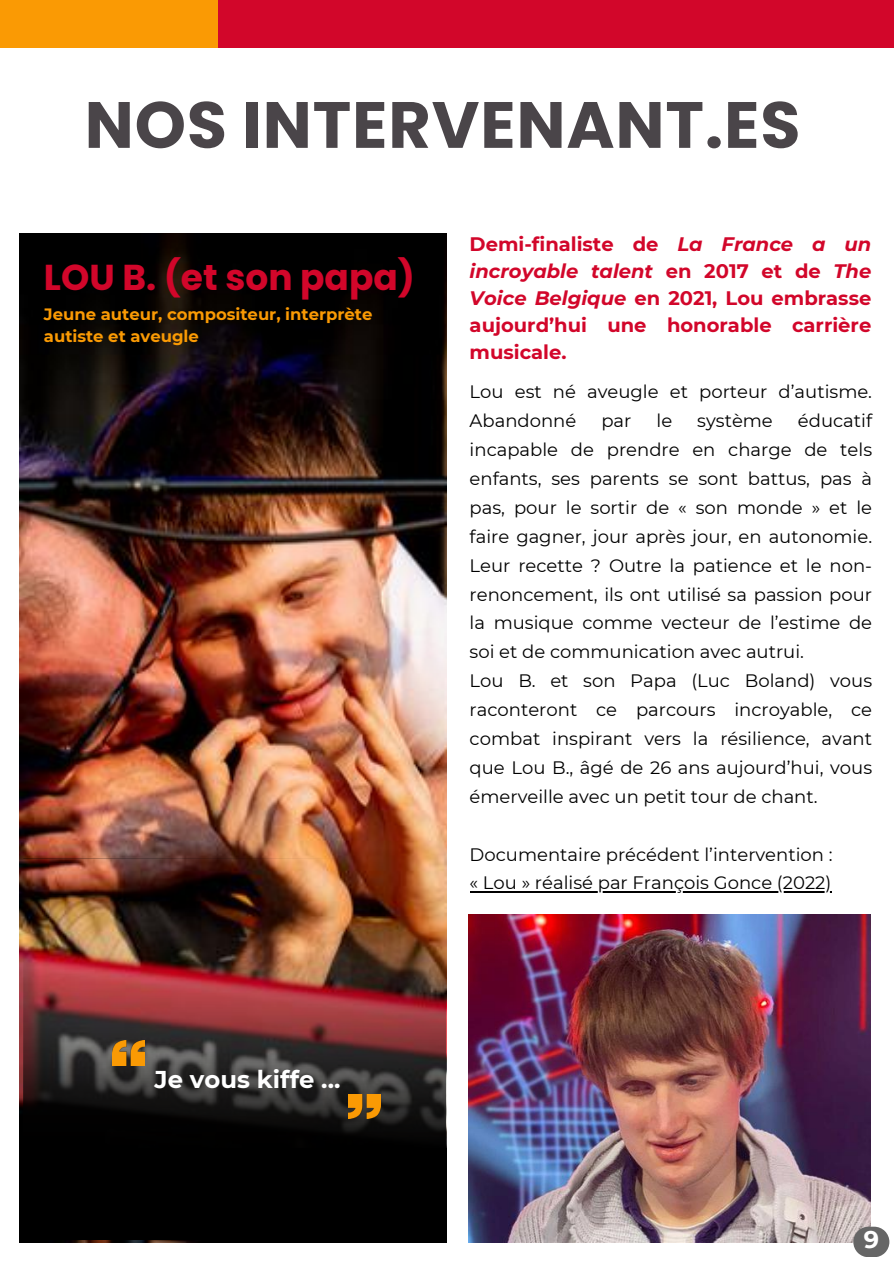
<style>
.page{position:relative;width:894px;height:1264px;background:#fff}
.page>*{position:absolute;margin:0;border:0;box-sizing:border-box;transform-origin:0 0}
.t1{font:700 65.25px "Poppins";letter-spacing:.015em;color:#4a4549}
.t2{font:700 36px "Poppins";color:#d2062a}
.t3{font:700 24.3px "Montserrat";color:#fff}
.t4{font:700 24px "Montserrat";color:#fff}
.t5{font:700 19.5px/27px "Montserrat";color:#d2062a;text-align:justify}
.t6{font:18px/29px "Montserrat";color:#000}
.t7{font:700 16.35px/22.2px "Montserrat";color:#fa9a04}
.s1{font-style:italic}
</style>
<div class="page">
<div style="left:217px;top:0;width:676px;height:48px;background:#d2062a"></div>
<div style="left:0;top:0;width:217px;height:48px;background:#fa9a04"></div>
<img style="left:468px;top:914px;width:402px;height:327px">
<svg style="left:853px;top:1226px;width:36px;height:31px"></svg>
<img style="left:20px;top:234px;width:426px;height:1008px">
<img style="left:24px;top:858px;width:422px;height:289px">
<div style="left:24px;top:1147px;width:422px;height:92px;background:#000"></div>
<img style="left:113px;top:1040px;width:31px;height:25px">
<img style="left:348px;top:1094px;width:32px;height:24px">
<hr style="left:469px;top:891px;width:362px;height:2px;background:#000">
<h1 class="t1" style="left:85px;top:79px;width:717px">NOS INTERVENANT.ES</h1>
<h2 class="t2" style="left:44px;top:253px;width:372px">LOU B. (et son papa)</h2>
<p class="t7" style="left:44px;top:303px;width:330px">Jeune auteur, compositeur, interprète autiste et aveugle</p>
<p class="t5" style="left:469px;top:230px;width:403px">Demi-finaliste de <span class="s1">La France a un incroyable talent</span> en 2017 et de <span class="s1">The Voice Belgique</span> en 2021, Lou embrasse aujourd’hui une honorable carrière musicale.</p>
<p class="t6" style="left:469px;top:377px;width:404px">Lou est né aveugle et porteur d’autisme.<br>Abandonné</p>
<p class="t6" style="left:469px;top:406px;width:404px;text-indent:328px">éducatif incapable de prendre en charge de tels enfants, ses parents se sont battus, pas à pas, pour le sortir de « son monde » et le faire gagner, jour après jour, en autonomie.<br>Leur recette ? Outre la patience et le non&shy;renoncement, ils ont utilisé sa passion pour la musique comme vecteur de l’estime de soi et de communication avec autrui.<br>Lou B. et son Papa (Luc Boland) vous raconteront ce parcours incroyable, ce combat inspirant vers la résilience, avant que Lou B., âgé de 26 ans aujourd’hui, vous émerveille avec un petit tour de chant.</p>
<p class="t6" style="left:601px;top:406px;width:32px">par</p>
<p class="t6" style="left:656px;top:406px;width:17px">le</p>
<p class="t6" style="left:697px;top:406px;width:77px">système</p>
<p class="t6" style="left:469px;top:839px;width:364px">Documentaire précédent l’intervention : « Lou » réalisé par François Gonce (2022)</p>
<h3 class="t3" style="left:154px;top:1064px;width:187px">Je vous kiffe ...</h3>
<h3 class="t4" style="left:863px;top:1224px;width:17px">9</h3>
</div>
